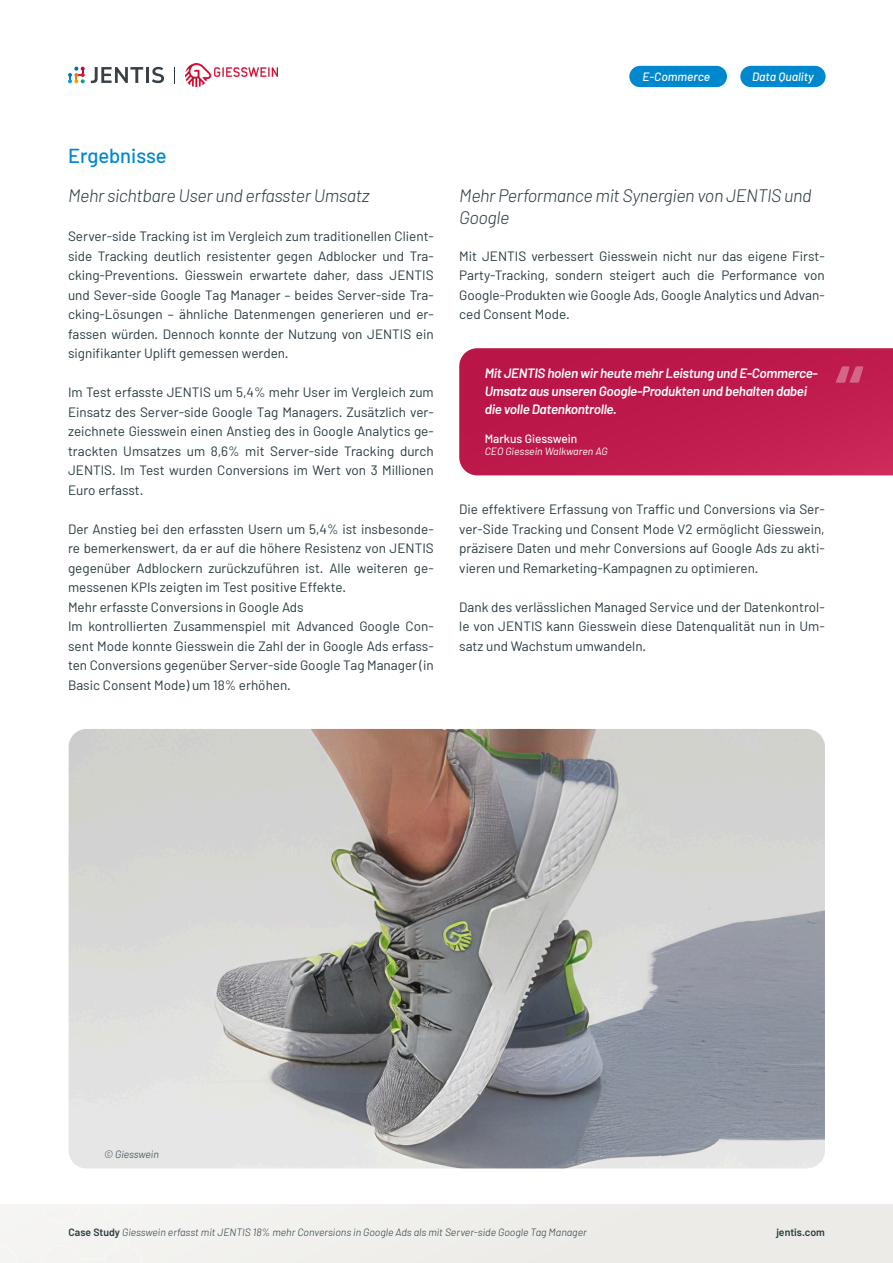
<style>
.page{position:relative;width:893px;height:1263px;background:#fff}
.page>*{position:absolute;margin:0;border:0;box-sizing:border-box;transform-origin:0 0}
.t1{font:500 20.25px "Barlow";color:#0088ce}
.t2{font:italic 300 18px/21.6px "Barlow";letter-spacing:-.02em;color:#27393f}
.Copytext{font:13.5px/19.5px "Barlow";color:#27393f;text-align:justify}
.Quote_Copytext{font:italic 600 13.5px/18px "Barlow";letter-spacing:-.02em;color:#fff}
.t3{font:italic 500 12px "Barlow";color:#fff}
.Quote_Name{font:500 12px "Barlow";color:#fff}
.Footnote_Copytext{font:italic 300 10.5px "Barlow";color:#27393f}
.Quote_Name-2{font:italic 10.5px "Barlow";color:#fff}
.t4{font:600 10.5px "Barlow";color:#27393f}
.s1{font-weight:600;font-style:normal}
</style>
<div class="page">
<div style="left:0;top:1205px;width:893px;height:58px;background:#eeede9"></div>
<svg style="left:0;top:1245px;width:18px;height:18px"></svg>
<svg style="left:40px;top:1205px;width:103px;height:58px"></svg>
<svg style="left:91px;top:67px;width:52px;height:16px"></svg>
<hr style="left:146px;top:67px;width:3px;height:16px;background:#384044">
<svg style="left:152px;top:67px;width:12px;height:16px"></svg>
<svg style="left:68px;top:67px;width:17px;height:16px"></svg>
<svg style="left:174px;top:67px;width:1px;height:16px"></svg>
<img style="left:186px;top:64px;width:91px;height:22px">
<div style="left:629px;top:66px;width:98px;height:21px;background:#0088ce;border-radius:11px"></div>
<div style="left:740px;top:66px;width:86px;height:21px;background:#0088ce;border-radius:11px"></div>
<img style="left:69px;top:729px;width:756px;height:439px">
<svg style="left:459px;top:348px;width:434px;height:127px;background:#bf1b4d"></svg>
<svg style="left:836px;top:366px;width:27px;height:17px"></svg>
<h2 class="t1" style="left:68px;top:144px;width:100px">Ergebnisse</h2>
<h3 class="t2" style="left:68px;top:185px;width:303px">Mehr sichtbare User und erfasster Umsatz</h3>
<p class="Copytext" style="left:68px;top:226px;width:367px">Server-side Tracking ist im Vergleich zum traditionellen Client&shy;side Tracking deutlich resistenter gegen Adblocker und Tra&shy;cking-Preventions. Giesswein erwartete daher, dass JENTIS und Sever-side Google Tag Manager – beides Server-side Tra&shy;cking-Lösungen – ähnliche Datenmengen generieren und er&shy;fassen würden. Dennoch konnte der Nutzung von JENTIS ein signifikanter Uplift gemessen werden.</p>
<p class="Copytext" style="left:68px;top:382px;width:367px">Im Test erfasste JENTIS um 5,4% mehr User im Vergleich zum Einsatz des Server-side Google Tag Managers. Zusätzlich ver&shy;zeichnete Giesswein einen Anstieg des in Google Analytics ge&shy;trackten Umsatzes um 8,6% mit Server-side Tracking durch JENTIS. Im Test wurden Conversions im Wert von 3 Millionen Euro erfasst.</p>
<p class="Copytext" style="left:68px;top:519px;width:367px">Der Anstieg bei den erfassten Usern um 5,4% ist insbesonde&shy;re bemerkenswert, da er auf die höhere Resistenz von JENTIS gegenüber Adblockern zurückzuführen ist. Alle weiteren ge&shy;messenen KPIs zeigten im Test positive Effekte.</p>
<p class="Copytext" style="left:68px;top:597px;width:237px">Mehr erfasste Conversions in Google Ads</p>
<p class="Copytext" style="left:68px;top:616px;width:367px">Im kontrollierten Zusammenspiel mit Advanced Google Con&shy;sent Mode konnte Giesswein die Zahl der in Google Ads erfass&shy;ten Conversions gegenüber Server-side Google Tag Manager (in Basic Consent Mode) um 18% erhöhen.</p>
<p class="t3" style="left:643px;top:69px;width:69px">E-Commerce</p>
<p class="t3" style="left:752px;top:69px;width:63px">Data Quality</p>
<h3 class="t2" style="left:459px;top:185px;width:354px">Mehr Performance mit Synergien von JENTIS und<br>Google</h3>
<p class="Copytext" style="left:459px;top:246px;width:367px">Mit JENTIS verbessert Giesswein nicht nur das eigene First-Party-Tracking, sondern steigert auch die Performance von Google-Produkten wie Google Ads, Google Analytics und Advan&shy;ced Consent Mode.</p>
<p class="Quote_Copytext" style="left:485px;top:364px;width:335px">Mit JENTIS holen wir heute mehr Leistung und E-Commerce-<br>Umsatz aus unseren Google-Produkten und behalten dabei die volle Datenkontrolle.</p>
<p class="Quote_Name" style="left:485px;top:431px;width:94px">Markus Giesswein</p>
<p class="Quote_Name-2" style="left:485px;top:445px;width:124px">CEO Giessein Walkwaren AG</p>
<p class="Copytext" style="left:459px;top:499px;width:367px">Die effektivere Erfassung von Traffic und Conversions via Ser&shy;ver-Side Tracking und Consent Mode V2 ermöglicht Giesswein, präzisere Daten und mehr Conversions auf Google Ads zu akti&shy;vieren und Remarketing-Kampagnen zu optimieren.</p>
<p class="Copytext" style="left:459px;top:597px;width:367px">Dank des verlässlichen Managed Service und der Datenkontrol&shy;le von JENTIS kann Giesswein diese Datenqualität nun in Um&shy;satz und Wachstum umwandeln.</p>
<p class="Footnote_Copytext" style="left:104px;top:1148px;width:56px">© Giesswein</p>
<p class="Footnote_Copytext" style="left:69px;top:1226px;width:520px"><span class="s1">Case Study</span> Giesswein erfasst mit JENTIS 18% mehr Conversions in Google Ads als mit Server-side Google Tag Manager</p>
<p class="t4" style="left:776px;top:1226px;width:50px">jentis.com</p>
</div>
